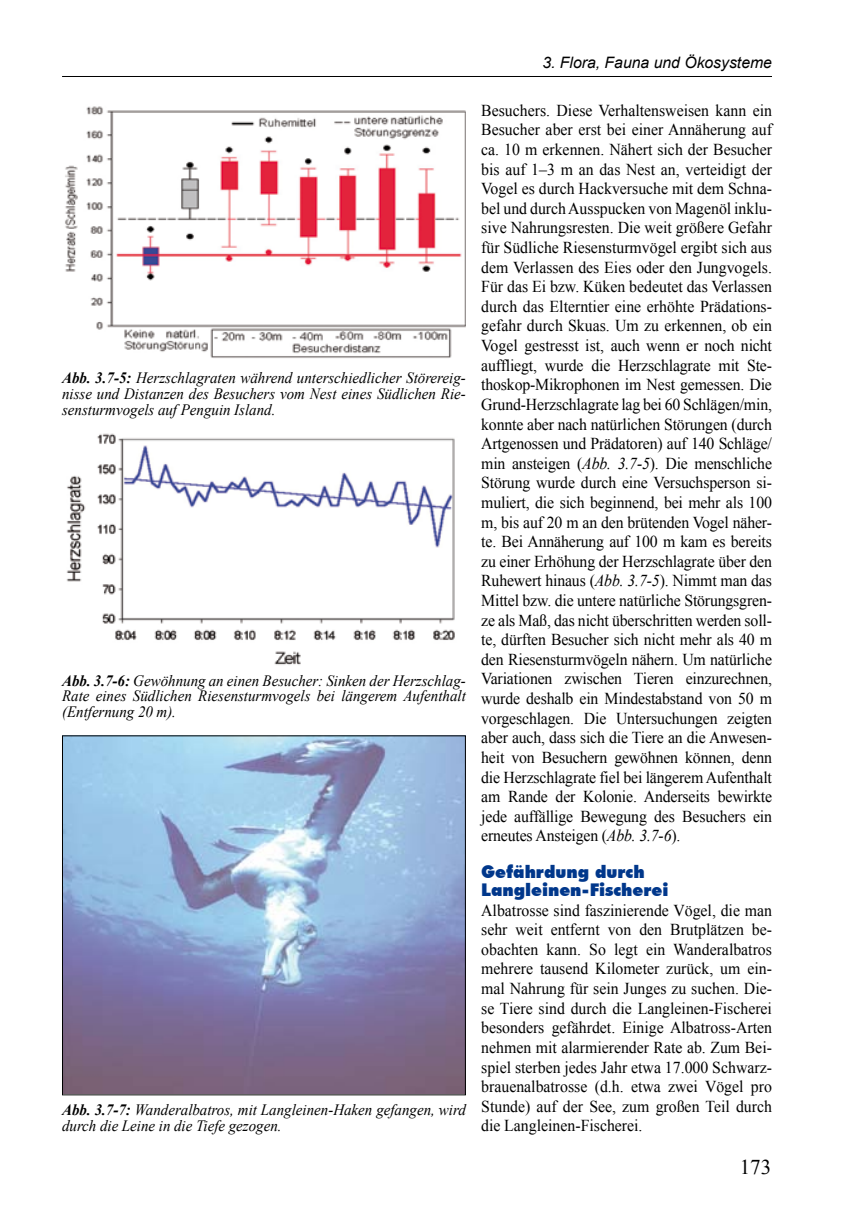
<style>
.page{position:relative;width:844px;height:1221px;background:#fff}
.page>*{position:absolute;margin:0;border:0;box-sizing:border-box;transform-origin:0 0}
.t1{font:21px "Times New Roman";color:#000}
.t2{font:900 17.5px/17.5px "Futura BT";color:#00378b;scale:.96 1}
.t3{font:16.62px/19.6px "Times New Roman";letter-spacing:-.01em;color:#000;text-align:justify;scale:.95 1}
.t4{font:italic 15.75px/15.8px "Times New Roman";color:#000;text-align:justify;scale:.95 1}
.t5{font:italic 15.75px "Arial";color:#000}
.s1{font-weight:700}
.s2{font-style:italic}
</style>
<div class="page">
<hr style="left:62px;top:76px;width:709px;height:1px;background:#000">
<img style="left:65px;top:106px;width:400px;height:252px">
<img style="left:66px;top:433px;width:389px;height:232px">
<img style="left:64px;top:737px;width:399px;height:355px">
<p class="t4" style="left:62px;top:369px;width:426px"><span class="s1">Abb. 3.7-5:</span> Herzschlagraten während unterschiedlicher Störereig&shy;nisse und Distanzen des Besuchers vom Nest eines Südlichen Rie&shy;sensturmvogels auf Penguin Island.</p>
<p class="t4" style="left:62px;top:672px;width:426px"><span class="s1">Abb. 3.7-6:</span> Gewöhnung an einen Besucher: Sinken der Herzschlag-Rate eines Südlichen Riesensturmvogels bei längerem Aufenthalt (Entfernung 20 m).</p>
<p class="t4" style="left:62px;top:1101px;width:426px"><span class="s1">Abb. 3.7-7:</span> Wanderalbatros, mit Langleinen-Haken gefangen, wird durch die Leine in die Tiefe gezogen.</p>
<p class="t5" style="left:542px;top:52px;width:231px">3. Flora, Fauna und Ökosysteme</p>
<p class="t3" style="left:481px;top:100px;width:307px">Besuchers. Diese Verhaltensweisen kann ein Besucher aber erst bei einer Annäherung auf ca. 10 m erkennen. Nähert sich der Besucher bis auf 1–3 m an das Nest an, verteidigt der Vogel es durch Hackversuche mit dem Schna&shy;bel und durch Ausspucken von Magenöl inklu&shy;sive Nahrungsresten. Die weit größere Gefahr für Südliche Riesensturmvögel ergibt sich aus dem Verlassen des Eies oder den Jungvogels.<br>Für das Ei bzw. Küken bedeutet das Verlassen durch das Elterntier eine erhöhte Prädations&shy;gefahr durch Skuas. Um zu erkennen, ob ein Vogel gestresst ist, auch wenn er noch nicht auffliegt, wurde die Herzschlagrate mit Ste&shy;thoskop-Mikrophonen im Nest gemessen. Die Grund-Herzschlagrate lag bei 60 Schlägen/min, konnte aber nach natürlichen Störungen (durch Artgenossen und Prädatoren) auf 140 Schläge/ min ansteigen (<span class="s2">Abb. 3.7-5</span>). Die menschliche Störung wurde durch eine Versuchsperson si&shy;muliert, die sich beginnend, bei mehr als 100 m, bis auf 20 m an den brütenden Vogel näher&shy;te. Bei Annäherung auf 100 m kam es bereits zu einer Erhöhung der Herzschlagrate über den Ruhewert hinaus (<span class="s2">Abb. 3.7-5</span>). Nimmt man das Mittel bzw. die untere natürliche Störungsgren&shy;ze als Maß, das nicht überschritten werden soll&shy;te, dürften Besucher sich nicht mehr als 40 m den Riesensturmvögeln nähern. Um natürliche Variationen zwischen Tieren einzurechnen, wurde deshalb ein Mindestabstand von 50 m vorgeschlagen. Die Untersuchungen zeigten aber auch, dass sich die Tiere an die Anwesen&shy;heit von Besuchern gewöhnen können, denn die Herzschlagrate fiel bei längerem Aufenthalt am Rande der Kolonie. Anderseits bewirkte jede auffällige Bewegung des Besuchers ein erneutes Ansteigen (<span class="s2">Abb. 3.7-6</span>).</p>
<p class="t2" style="left:481px;top:863px;width:196px">Gefährdung durch<br>Langleinen-Fischerei</p>
<p class="t3" style="left:481px;top:899px;width:307px">Albatrosse sind faszinierende Vögel, die man sehr weit entfernt von den Brutplätzen be&shy;obachten kann. So legt ein Wanderalbatros mehrere tausend Kilometer zurück, um ein&shy;mal Nahrung für sein Junges zu suchen. Die&shy;se Tiere sind durch die Langleinen-Fischerei besonders gefährdet. Einige Albatross-Arten nehmen mit alarmierender Rate ab. Zum Bei&shy;spiel sterben jedes Jahr etwa 17.000 Schwarz&shy;brauenalbatrosse (d.h. etwa zwei Vögel pro Stunde) auf der See, zum großen Teil durch die Langleinen-Fischerei.</p>
<p class="t1" style="left:739px;top:1152px;width:33px">173</p>
</div>
